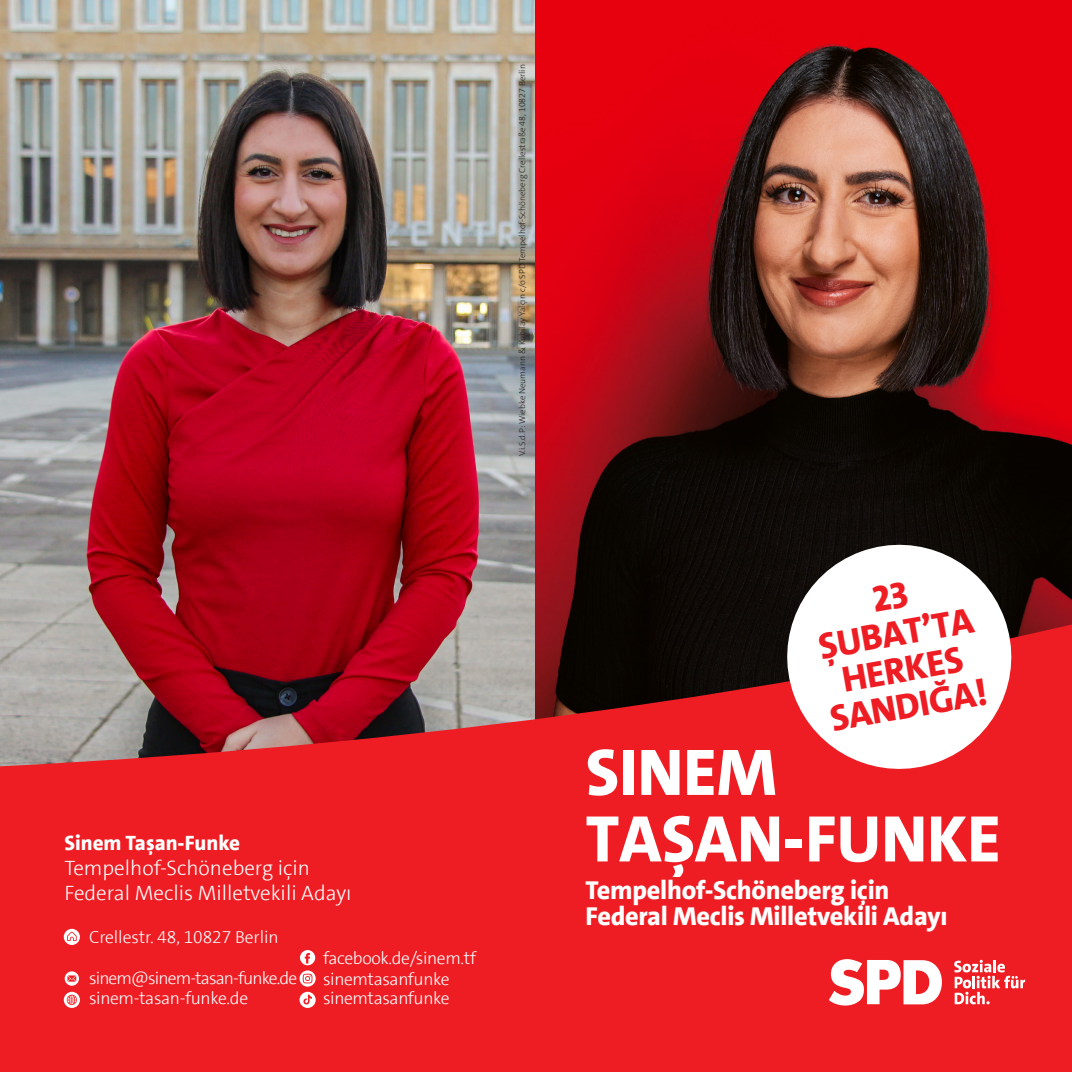
<style>
.page{position:relative;width:1072px;height:1072px;background:#fff}
.page>*{position:absolute;margin:0;border:0;box-sizing:border-box;transform-origin:0 0}
.t1{font:800 66.5px "SPD The Sans Versal";color:#fff}
.t2{font:800 36.75px/36.8px "SPD The Sans Versal";color:#ee1d23;text-align:center}
.Zitat_weiß{font:800 26.25px "SPD The Sans";letter-spacing:-.01em;color:#fff}
.t3{font:300 21px "SPD The Sans";color:#fff}
.t4{font:800 21px "SPD The Sans";color:#fff}
.t5{font:300 17.5px "SPD The Sans";letter-spacing:-.02em;color:#fff}
.t6{font:300 17.5px "SPD The Sans";letter-spacing:-.05em;color:#fff}
.t7{font:300 8.75px "SPD The Sans";color:#231f20}
</style>
<div class="page">
<img style="left:0;top:0;width:536px;height:545px">
<img style="left:536px;top:0;width:535px;height:545px">
<svg style="left:0;top:545px;width:1071px;height:526px;background:#cb252a"></svg>
<svg style="left:828px;top:959px;width:113px;height:46px"></svg>
<svg style="left:954px;top:959px;width:71px;height:45px"></svg>
<svg style="left:772px;top:530px;width:253px;height:253px"></svg>
<svg style="left:65px;top:971px;width:14px;height:14px"></svg>
<svg style="left:300px;top:950px;width:15px;height:15px"></svg>
<svg style="left:64px;top:991px;width:16px;height:17px"></svg>
<svg style="left:64px;top:928px;width:16px;height:17px"></svg>
<svg style="left:299px;top:970px;width:17px;height:16px"></svg>
<svg style="left:299px;top:991px;width:17px;height:17px"></svg>
<svg style="left:67px;top:931px;width:10px;height:9px"></svg>
<svg style="left:67px;top:994px;width:10px;height:11px"></svg>
<svg style="left:303px;top:973px;width:9px;height:10px"></svg>
<svg style="left:303px;top:994px;width:9px;height:10px"></svg>
<svg style="left:871px;top:581px;width:37px;height:31px"></svg>
<p class="t7" style="left:516px;top:456px;width:393px;rotate:-90deg">V.i.S.d.P: Wiebke Neumann &amp; Kubilay Yalçın c/o SPD Tempelhof-Schöneberg Crellestraße 48, 10827 Berlin</p>
<p class="t4" style="left:64px;top:829px;width:177px">Sinem Taşan-Funke</p>
<p class="t3" style="left:64px;top:854px;width:247px">Tempelhof-Schöneberg için</p>
<p class="t3" style="left:64px;top:879px;width:288px">Federal Meclis Milletvekili Adayı</p>
<p class="t5" style="left:89px;top:926px;width:191px">Crellestr. 48, 10827 Berlin</p>
<p class="t6" style="left:89px;top:966px;width:210px">sinem@sinem-tasan-funke.de</p>
<p class="t5" style="left:89px;top:987px;width:160px">sinem-tasan-funke.de</p>
<p class="t5" style="left:323px;top:946px;width:154px">facebook.de/sinem.tf</p>
<p class="t5" style="left:323px;top:968px;width:128px">sinemtasanfunke</p>
<p class="t5" style="left:323px;top:987px;width:128px">sinemtasanfunke</p>
<p class="t2" style="left:816px;top:628px;width:158px;rotate:-10deg">ŞUBAT’TA<br>HERKES</p>
<p class="t2" style="left:827px;top:701px;width:160px;rotate:-10deg">SANDIĞA!</p>
<p class="t1" style="left:585px;top:729px;width:192px">SINEM</p>
<p class="t1" style="left:585px;top:796px;width:417px">TAŞAN-FUNKE</p>
<p class="Zitat_weiß" style="left:585px;top:873px;width:305px">Tempelhof-Schöneberg için</p>
<p class="Zitat_weiß" style="left:585px;top:899px;width:363px">Federal Meclis Milletvekili Adayı</p>
</div>
